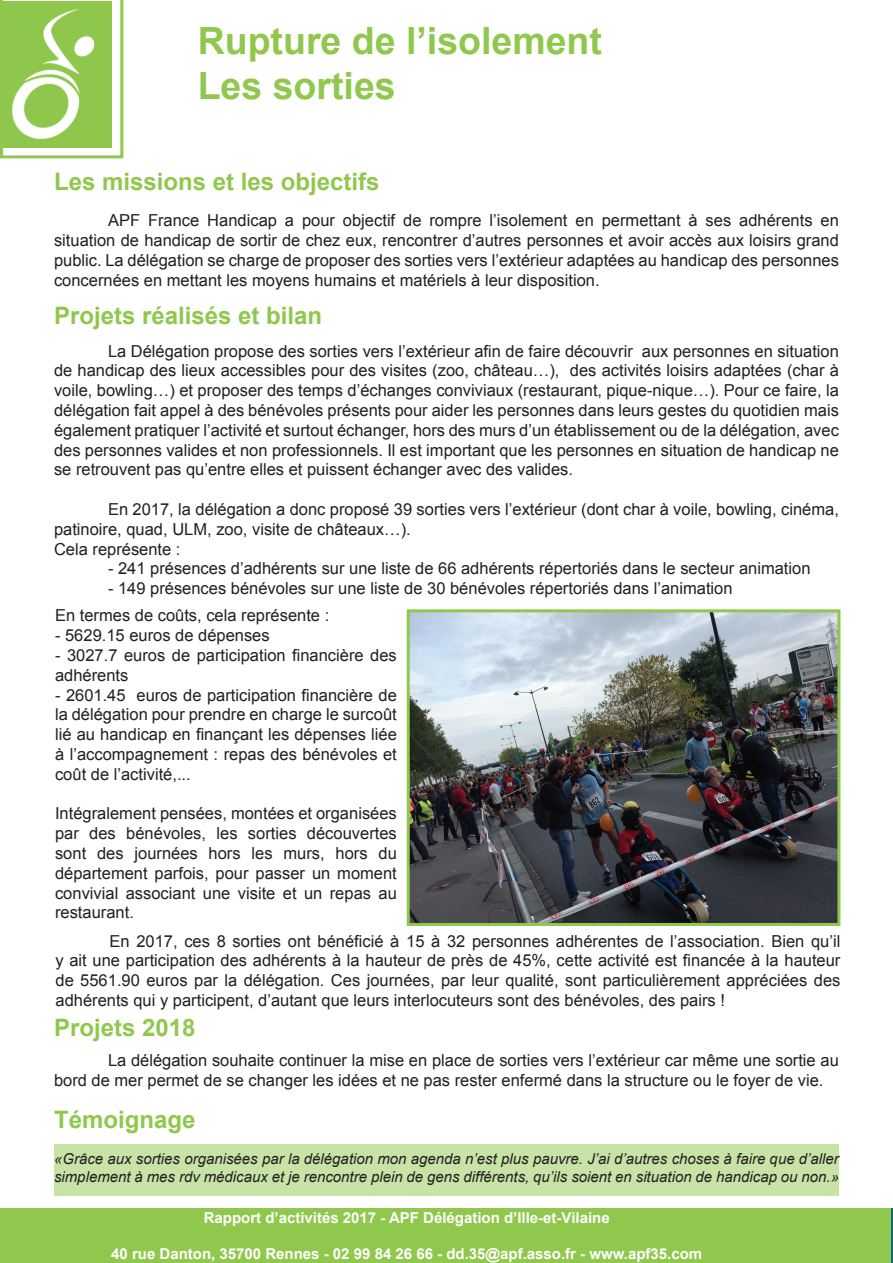
<style>
.page{position:relative;width:893px;height:1263px;background:#fff}
.page>*{position:absolute;margin:0;border:0;box-sizing:border-box;transform-origin:0 0}
.t1{font:700 37.5px/45px "Arial";color:#90c84d}
.t2{font:700 24px "Arial";color:#90c84d}
.t3{font:16.5px/19.8px "Arial";color:#231f20;text-align:justify}
.t4{font:italic 15px/18px "Arial";color:#231f20}
.t5{font:700 15px "Arial";color:#fff}
</style>
<div class="page">
<div style="left:0;top:1209px;width:893px;height:54px;background:#90c84d"></div>
<svg style="left:0;top:0;width:123px;height:158px"></svg>
<img style="left:4px;top:2px;width:120px;height:140px">
<div style="left:54px;top:1144px;width:785px;height:52px;background:#c7e3a6"></div>
<img style="left:411px;top:613px;width:425px;height:309px">
<div style="left:407px;top:609px;width:433px;height:317px;border:3px solid #90c84d"></div>
<hr style="left:892px;top:1209px;width:1px;height:54px;background:#0f667e">
<h1 class="t1" style="left:198px;top:19px;width:406px">Rupture de l’isolement<br>Les sorties</h1>
<h2 class="t2" style="left:54px;top:166px;width:327px">Les missions et les objectifs</h2>
<p class="t3" style="left:54px;top:211px;width:786px;text-indent:54px">APF France Handicap a pour objectif de rompre l’isolement en permettant à ses adhérents en situation de handicap de sortir de chez eux, rencontrer d’autres personnes et avoir accès aux loisirs grand public. La délégation se charge de proposer des sorties vers l’extérieur adaptées au handicap des personnes concernées en mettant les moyens humains et matériels à leur disposition.</p>
<h2 class="t2" style="left:54px;top:299px;width:270px">Projets réalisés et bilan</h2>
<p class="t3" style="left:54px;top:341px;width:786px;text-indent:54px">La Délégation propose des sorties vers l’extérieur afin de faire découvrir aux personnes en situation de handicap des lieux accessibles pour des visites (zoo, château…), des activités loisirs adaptées (char à voile, bowling…) et proposer des temps d’échanges conviviaux (restaurant, pique-nique…). Pour ce faire, la délégation fait appel à des bénévoles présents pour aider les personnes dans leurs gestes du quotidien mais également pratiquer l’activité et surtout échanger, hors des murs d’un établissement ou de la délégation, avec des personnes valides et non professionnels. Il est important que les personnes en situation de handicap ne se retrouvent pas qu’entre elles et puissent échanger avec des valides.</p>
<p class="t3" style="left:54px;top:499px;width:786px;text-align:left;text-indent:54px">En 2017, la délégation a donc proposé 39 sorties vers l’extérieur (dont char à voile, bowling, cinéma, patinoire, quad, ULM, zoo, visite de châteaux…).<br>Cela représente :</p>
<p class="t3" style="left:108px;top:559px;width:704px">- 241 présences d’adhérents sur une liste de 66 adhérents répertoriés dans le secteur animation</p>
<p class="t3" style="left:108px;top:579px;width:626px">- 149 présences bénévoles sur une liste de 30 bénévoles répertoriés dans l’animation</p>
<p class="t3" style="left:55px;top:606px;width:276px">En termes de coûts, cela représente :</p>
<p class="t3" style="left:55px;top:626px;width:216px">- 5629.15 euros de dépenses</p>
<p class="t3" style="left:55px;top:645px;width:343px">- 3027.7 euros de participation financière des adhérents</p>
<p class="t3" style="left:55px;top:685px;width:343px">- 2601.45 euros de participation financière de la délégation pour prendre en charge le surcoût lié au handicap en finançant les dépenses liée à l’accompagnement : repas des bénévoles et coût de l’activité,...</p>
<p class="t3" style="left:55px;top:804px;width:343px">Intégralement pensées, montées et organisées par des bénévoles, les sorties découvertes sont des journées hors les murs, hors du département parfois, pour passer un moment convivial associant une visite et un repas au restaurant.</p>
<p class="t3" style="left:55px;top:931px;width:786px;text-indent:54px">En 2017, ces 8 sorties ont bénéficié à 15 à 32 personnes adhérentes de l’association. Bien qu’il y ait une participation des adhérents à la hauteur de près de 45%, cette activité est financée à la hauteur de 5561.90 euros par la délégation. Ces journées, par leur qualité, sont particulièrement appréciées des adhérents qui y participent, d’autant que leurs interlocuteurs sont des bénévoles, des pairs !</p>
<h2 class="t2" style="left:54px;top:1012px;width:143px">Projets 2018</h2>
<p class="t3" style="left:54px;top:1050px;width:786px;text-indent:54px">La délégation souhaite continuer la mise en place de sorties vers l’extérieur car même une sortie au bord de mer permet de se changer les idées et ne pas rester enfermé dans la structure ou le foyer de vie.</p>
<h2 class="t2" style="left:54px;top:1104px;width:143px">Témoignage</h2>
<p class="t4" style="left:54px;top:1149px;width:786px">«Grâce aux sorties organisées par la délégation mon agenda n’est plus pauvre. J’ai d’autres choses à faire que d’aller simplement à mes rdv médicaux et je rencontre plein de gens différents, qu’ils soient en situation de handicap ou non.»</p>
<p class="t5" style="left:204px;top:1208px;width:407px">Rapport d’activités 2017 - APF Délégation d’Ille-et-Vilaine</p>
<p class="t5" style="left:111px;top:1244px;width:592px">40 rue Danton, 35700 Rennes - 02 99 84 26 66 - dd.35@apf.asso.fr - www.apf35.com</p>
</div>
